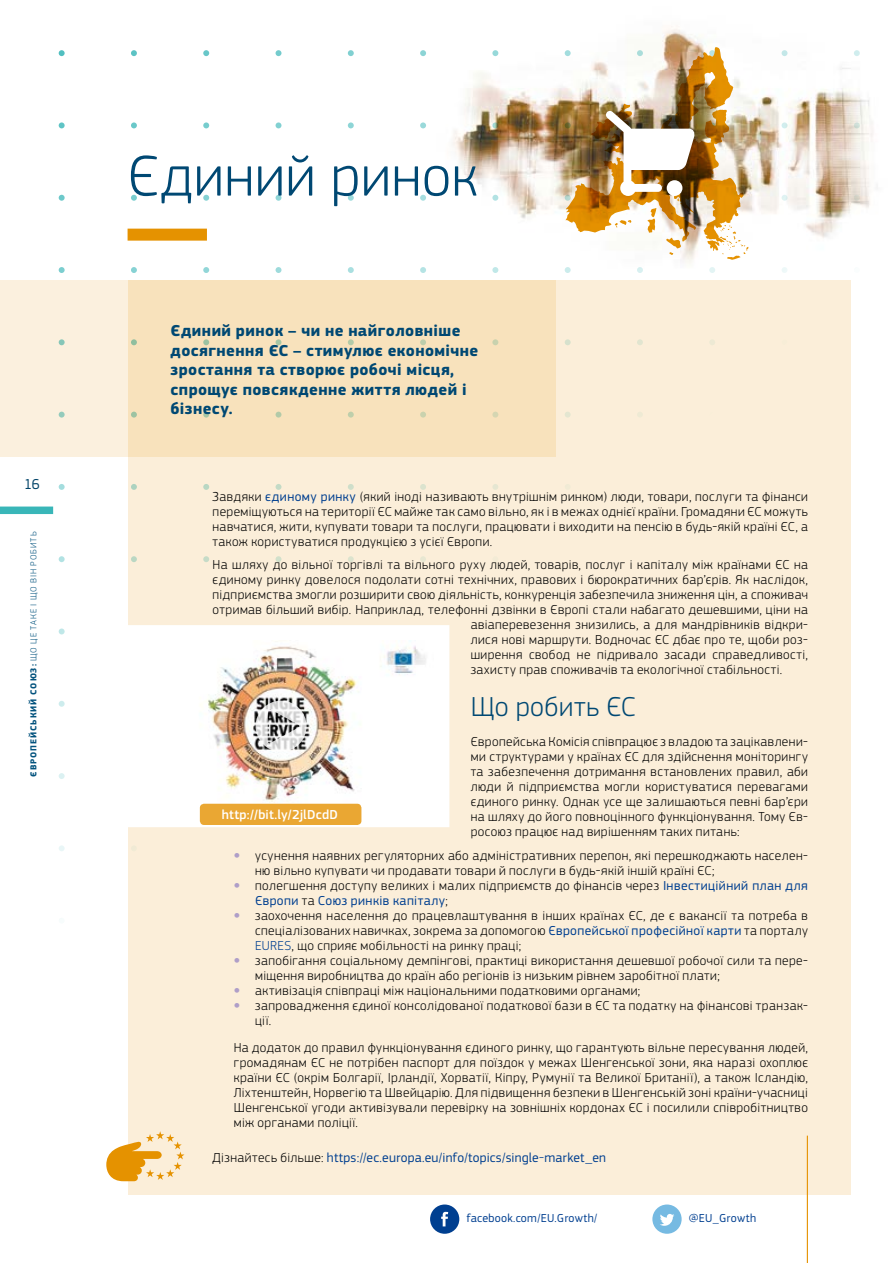
<style>
.page{position:relative;width:893px;height:1263px;background:#fff}
.page>*{position:absolute;margin:0;border:0;box-sizing:border-box;transform-origin:0 0}
.Titre{font:300 60px "EC Square Sans Pro";letter-spacing:.015em;color:#004873}
.Sous-titre_texte{font:300 28.5px "EC Square Sans Pro";letter-spacing:.015em;color:#004873}
.Introduction{font:700 16.5px/19.5px "EC Square Sans Pro";letter-spacing:.025em;color:#004873}
.t1{font:15px "EC Square Sans Pro";color:#014368;scale:.95 1}
._02_Texte_KL_indent{font:300 13.5px/15px "EC Square Sans Pro";letter-spacing:.035em;color:#000}
._02_Texte_KL__no_bas{font:300 13.5px/15px "EC Square Sans Pro";letter-spacing:.035em;color:#000;text-align:justify}
._02_Texte_KL__no_bas-2{font:13.5px "EC Square Sans Pro";letter-spacing:.015em;color:#003f90}
.folio_number{font:500 13.5px "EC Square Sans Pro";letter-spacing:.015em;color:#fff}
._02_Texte_KL__no_bas-3{font:12px "EC Square Sans Pro";letter-spacing:.02em;color:#003f90}
.t2{font:300 9px "EC Square Sans Pro";letter-spacing:.11em;color:#03537e}
.s1{font-weight:700}
.s2{font-weight:400;color:#003f90}
.s3{font-size:7.5px;color:#af9ec8}
.s4{color:#003f90}
.s5{font-weight:300;color:#000}
</style>
<div class="page">
<div style="left:128px;top:281px;width:722px;height:914px;background:#fbeed9"></div>
<svg style="left:0;top:281px;width:556px;height:176px;background:#f8e5c3"></svg>
<svg style="left:59px;top:50px;width:6px;height:6px"></svg>
<svg style="left:59px;top:122px;width:6px;height:6px"></svg>
<svg style="left:59px;top:195px;width:6px;height:6px"></svg>
<svg style="left:59px;top:267px;width:6px;height:6px"></svg>
<svg style="left:59px;top:339px;width:6px;height:6px"></svg>
<svg style="left:59px;top:412px;width:6px;height:6px"></svg>
<svg style="left:59px;top:484px;width:6px;height:6px"></svg>
<svg style="left:59px;top:556px;width:6px;height:6px"></svg>
<svg style="left:59px;top:628px;width:6px;height:6px"></svg>
<svg style="left:59px;top:701px;width:6px;height:6px"></svg>
<svg style="left:59px;top:773px;width:6px;height:6px"></svg>
<svg style="left:59px;top:845px;width:6px;height:6px"></svg>
<svg style="left:131px;top:50px;width:6px;height:6px"></svg>
<svg style="left:131px;top:122px;width:6px;height:6px"></svg>
<svg style="left:131px;top:195px;width:6px;height:6px"></svg>
<svg style="left:131px;top:267px;width:6px;height:6px"></svg>
<svg style="left:131px;top:339px;width:6px;height:6px"></svg>
<svg style="left:131px;top:412px;width:6px;height:6px"></svg>
<svg style="left:131px;top:484px;width:6px;height:6px"></svg>
<svg style="left:131px;top:556px;width:6px;height:6px"></svg>
<svg style="left:131px;top:846px;width:5px;height:4px"></svg>
<svg style="left:203px;top:50px;width:6px;height:6px"></svg>
<svg style="left:203px;top:122px;width:6px;height:6px"></svg>
<svg style="left:203px;top:195px;width:6px;height:6px"></svg>
<svg style="left:203px;top:267px;width:6px;height:6px"></svg>
<svg style="left:203px;top:339px;width:6px;height:6px"></svg>
<svg style="left:203px;top:412px;width:6px;height:6px"></svg>
<svg style="left:203px;top:484px;width:6px;height:6px"></svg>
<svg style="left:203px;top:556px;width:6px;height:6px"></svg>
<svg style="left:276px;top:50px;width:5px;height:6px"></svg>
<svg style="left:276px;top:122px;width:5px;height:6px"></svg>
<svg style="left:276px;top:195px;width:5px;height:6px"></svg>
<svg style="left:276px;top:267px;width:5px;height:6px"></svg>
<svg style="left:276px;top:339px;width:5px;height:6px"></svg>
<svg style="left:276px;top:412px;width:5px;height:6px"></svg>
<svg style="left:276px;top:484px;width:5px;height:6px"></svg>
<svg style="left:276px;top:556px;width:5px;height:6px"></svg>
<svg style="left:348px;top:339px;width:6px;height:6px"></svg>
<svg style="left:348px;top:412px;width:6px;height:6px"></svg>
<svg style="left:348px;top:484px;width:6px;height:6px"></svg>
<svg style="left:348px;top:556px;width:6px;height:6px"></svg>
<svg style="left:420px;top:339px;width:6px;height:6px"></svg>
<svg style="left:420px;top:412px;width:6px;height:6px"></svg>
<svg style="left:420px;top:484px;width:6px;height:6px"></svg>
<svg style="left:420px;top:556px;width:6px;height:6px"></svg>
<svg style="left:492px;top:339px;width:6px;height:6px"></svg>
<svg style="left:492px;top:412px;width:6px;height:6px"></svg>
<svg style="left:492px;top:484px;width:6px;height:6px"></svg>
<svg style="left:565px;top:339px;width:6px;height:6px"></svg>
<svg style="left:565px;top:412px;width:6px;height:6px"></svg>
<svg style="left:637px;top:339px;width:6px;height:6px"></svg>
<svg style="left:637px;top:412px;width:6px;height:5px"></svg>
<svg style="left:710px;top:340px;width:5px;height:5px"></svg>
<img style="left:430px;top:26px;width:443px;height:255px">
<img style="left:564px;top:47px;width:184px;height:213px">
<div style="left:667px;top:180px;width:15px;height:16px;background:#fff;border-radius:50%"></div>
<svg style="left:106px;top:1131px;width:78px;height:50px"></svg>
<div style="left:128px;top:229px;width:79px;height:12px;background:#e59200"></div>
<svg style="left:652px;top:1204px;width:30px;height:30px"></svg>
<svg style="left:430px;top:1204px;width:29px;height:30px"></svg>
<hr style="left:807px;top:1135px;width:1px;height:128px;background:#e59200">
<img style="left:128px;top:625px;width:322px;height:202px">
<svg style="left:256px;top:701px;width:51px;height:51px;background:#bcbcbc"></svg>
<div style="left:200px;top:804px;width:161px;height:21px;background:#eaa733;border-radius:4px"></div>
<div style="left:0;top:506px;width:53px;height:8px;background:#39b6b8"></div>
<p class="t1" style="left:24px;top:475px;width:18px">16</p>
<p class="t2" style="left:28px;top:777px;width:247px;rotate:-90deg"><span class="s1">ЄВРОПЕЙСЬКИЙ СОЮЗ:</span> ЩО ЦЕ ТАКЕ І ЩО ВІН РОБИТЬ</p>
<p class="Titre" style="left:128px;top:141px;width:352px">Єдиний ринок</p>
<p class="Introduction" style="left:171px;top:321px;width:309px">Єдиний ринок – чи не найголовніше досягнення ЄС – стимулює економічне зростання та створює робочі місця, спрощує повсякденне життя людей і бізнесу.</p>
<p class="_02_Texte_KL__no_bas" style="left:213px;top:489px;width:597px">Завдяки <span class="s2">єдиному ринку</span> (який іноді називають внутрішнім ринком) люди, товари, послуги та фінанси переміщуються на території ЄС майже так само вільно, як і в межах однієї країни. Громадяни ЄС можуть навчатися, жити, купувати товари та послуги, працювати і виходити на пенсію в будь-якій країні ЄС, а також користуватися продукцією з усієї Європи.</p>
<p class="_02_Texte_KL__no_bas" style="left:213px;top:557px;width:597px">На шляху до вільної торгівлі та вільного руху людей, товарів, послуг і капіталу між країнами ЄС на</p>
<p class="_02_Texte_KL__no_bas" style="left:213px;top:572px;width:597px">єдиному ринку довелося подолати сотні технічних, правових і бюрократичних бар’єрів. Як наслідок,</p>
<p class="_02_Texte_KL__no_bas" style="left:213px;top:587px;width:597px">підприємства змогли розширити свою діяльність, конкуренція забезпечила зниження цін, а споживач</p>
<p class="_02_Texte_KL__no_bas" style="left:213px;top:602px;width:597px">отримав більший вибір. Наприклад, телефонні дзвінки в Європі стали набагато дешевшими, ціни на</p>
<p class="_02_Texte_KL__no_bas" style="left:471px;top:617px;width:339px">авіаперевезення знизились, а для мандрівників відкри-</p>
<p class="_02_Texte_KL__no_bas" style="left:471px;top:632px;width:339px">лися нові маршрути. Водночас ЄС дбає про те, щоби роз-</p>
<p class="_02_Texte_KL__no_bas" style="left:471px;top:647px;width:339px">ширення свобод не підривало засади справедливості,</p>
<p class="_02_Texte_KL__no_bas" style="left:471px;top:662px;width:313px">захисту прав споживачів та екологічної стабільності.</p>
<p class="Sous-titre_texte" style="left:471px;top:690px;width:166px">Що робить ЄС</p>
<p class="_02_Texte_KL_indent" style="left:471px;top:734px;width:339px;text-align:justify">Європейська Комісія співпрацює з владою та зацікавлени&shy;ми структурами у країнах ЄС для здійснення моніторингу та забезпечення дотримання встановлених правил, аби люди й підприємства могли користуватися перевагами єдиного ринку. Однак усе ще залишаються певні бар’єри на шляху до його повноцінного функціонування. Тому Єв&shy;росоюз працює над вирішенням таких питань:</p>
<p class="_02_Texte_KL_indent" style="left:255px;top:848px;width:554px;text-indent:-21px"><span class="s3">●</span> усунення наявних регуляторних або адміністративних перепон, які перешкоджають населен&shy;ню вільно купувати чи продавати товари й послуги в будь-якій іншій країні ЄС;</p>
<p class="_02_Texte_KL_indent" style="left:255px;top:878px;width:554px;text-indent:-21px"><span class="s3">●</span> полегшення доступу великих і малих підприємств до фінансів через <span class="s2">Інвестиційний план для<br>Європи</span> та <span class="s2">Союз ринків капіталу</span>;</p>
<p class="_02_Texte_KL_indent" style="left:255px;top:908px;width:554px;text-align:justify;text-indent:-21px"><span class="s3">●</span> заохочення населення до працевлаштування в інших країнах ЄС, де є вакансії та потреба в спеціалізованих навичках, зокрема за допомогою <span class="s2">Європейської професійної карти</span> та порталу <span class="s4">EURES</span>, що сприяє мобільності на ринку праці;</p>
<p class="_02_Texte_KL_indent" style="left:255px;top:953px;width:554px;text-indent:-21px"><span class="s3">●</span> запобігання соціальному демпінгові, практиці використання дешевшої робочої сили та пере&shy;міщення виробництва до країн або регіонів із низьким рівнем заробітної плати;</p>
<p class="_02_Texte_KL_indent" style="left:234px;top:983px;width:408px"><span class="s3">●</span> активізація співпраці між національними податковими органами;</p>
<p class="_02_Texte_KL_indent" style="left:255px;top:998px;width:554px;text-indent:-21px"><span class="s3">●</span> запровадження єдиної консолідованої податкової бази в ЄС та податку на фінансові транзак&shy;ції.</p>
<p class="_02_Texte_KL_indent" style="left:234px;top:1040px;width:576px;text-align:justify">На додаток до правил функціонування єдиного ринку, що гарантують вільне пересування людей, громадянам ЄС не потрібен паспорт для поїздок у межах Шенгенської зони, яка наразі охоплює країни ЄС (окрім Болгарії, Ірландії, Хорватії, Кіпру, Румунії та Великої Британії), а також Ісландію, Ліхтенштейн, Норвегію та Швейцарію. Для підвищення безпеки в Шенгенській зоні країни-учасниці Шенгенської угоди активізували перевірку на зовнішніх кордонах ЄС і посилили співробітництво між органами поліції.</p>
<p class="folio_number" style="left:222px;top:807px;width:118px">http://bit.ly/2jlDcdD</p>
<p class="_02_Texte_KL__no_bas-2" style="left:213px;top:1149px;width:395px"><span class="s5">Дізнайтесь більше:</span> https://ec.europa.eu/info/topics/single-market_en</p>
<p class="_02_Texte_KL__no_bas-3" style="left:467px;top:1211px;width:132px">facebook.com/EU.Growth/</p>
<p class="_02_Texte_KL__no_bas-3" style="left:689px;top:1211px;width:69px">@EU_Growth</p>
</div>
